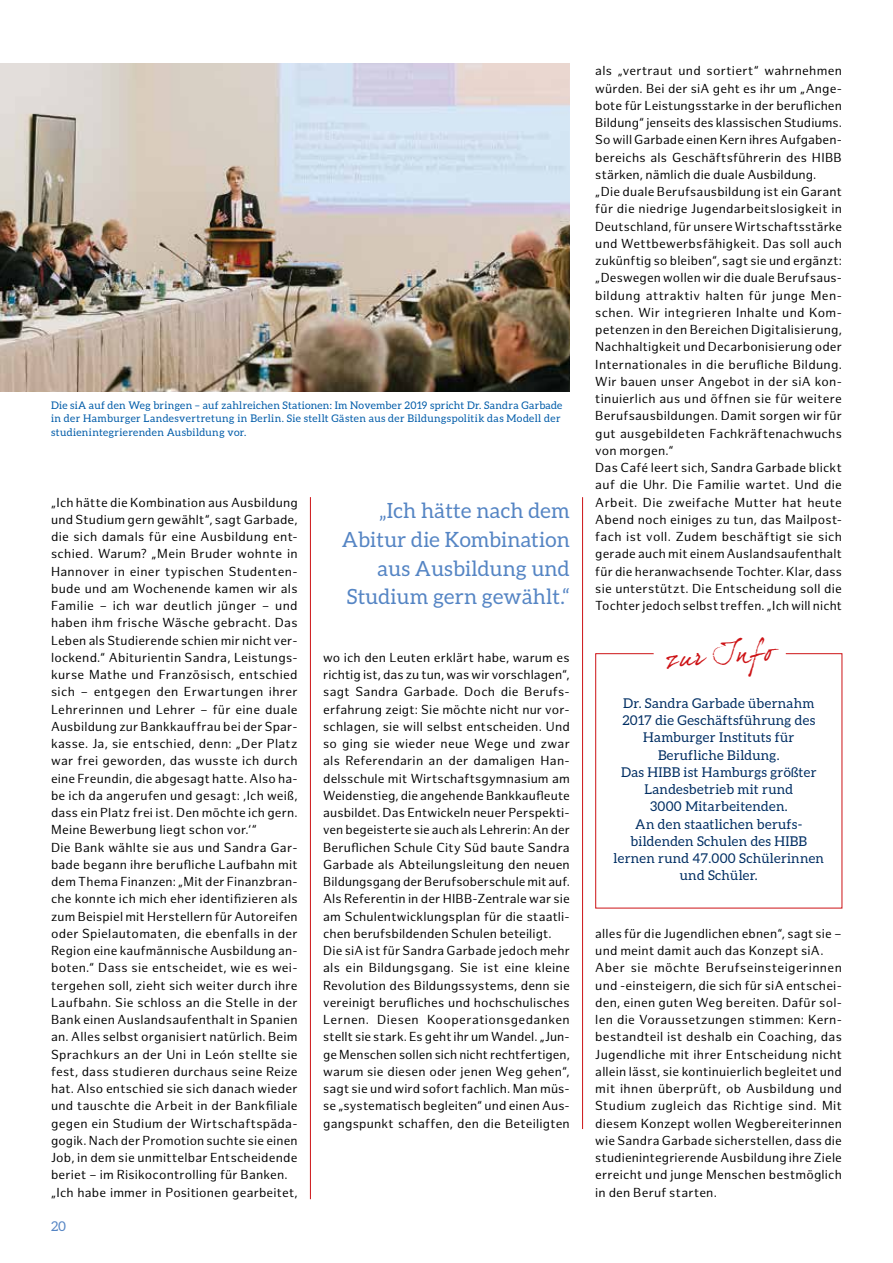
<style>
.page{position:relative;width:893px;height:1263px;background:#fff}
.page>*{position:absolute;margin:0;border:0;box-sizing:border-box;transform-origin:0 0}
.t1{font:27px "Dear Joefour";color:#cd1316}
.Zitat{font:21px/28.8px "Aleo";letter-spacing:.01em;color:#5585c4;text-align:right}
.Text_Auszeichnung{font:13.5px/17.2px "Aleo";letter-spacing:.02em;color:#002e63;text-align:center}
.t2{font:13.5px "Aleo";color:#5585c4}
.Fließtext_8_5___1__A{font:12.75px/17.2px "Hamburg Sans";letter-spacing:.015em;color:#000;text-align:justify}
.Bildunterschrift{font:10.5px/13.5px "Aleo";letter-spacing:.03em;color:#005ca9}
</style>
<div class="page">
<hr style="left:310px;top:497px;width:1px;height:702px;background:#cd1316">
<hr style="left:582px;top:497px;width:1px;height:632px;background:#cd1316">
<div style="left:595px;top:653px;width:247px;height:255px;border:1px solid #cd1316"></div>
<svg style="left:653px;top:653px;width:133px;height:2px"></svg>
<img style="left:0;top:64px;width:570px;height:328px">
<p class="Bildunterschrift" style="left:51px;top:398px;width:513px">Die siA auf den Weg bringen – auf zahlreichen Stationen: Im November 2019 spricht Dr. Sandra Garbade in der Hamburger Landesvertretung in Berlin. Sie stellt Gästen aus der Bildungspolitik das Modell der studienintegrierenden Ausbildung vor.</p>
<p class="Fließtext_8_5___1__A" style="left:51px;top:494px;width:248px">„Ich hätte die Kombination aus Ausbildung und Studium gern gewählt“, sagt Garbade, die sich damals für eine Ausbildung ent&shy;schied. Warum? „Mein Bruder wohnte in Hannover in einer typischen Studenten&shy;bude und am Wochenende kamen wir als Familie – ich war deutlich jünger – und haben ihm frische Wäsche gebracht. Das Leben als Studierende schien mir nicht ver&shy;lockend.“ Abiturientin Sandra, Leistungs&shy;kurse Mathe und Französisch, entschied sich – entgegen den Erwartungen ihrer Lehrerinnen und Lehrer – für eine duale Ausbildung zur Bankkauffrau bei der Spar&shy;kasse. Ja, sie entschied, denn: „Der Platz war frei geworden, das wusste ich durch eine Freundin, die abgesagt hatte. Also ha&shy;be ich da angerufen und gesagt: ‚Ich weiß, dass ein Platz frei ist. Den möchte ich gern.<br>Meine Bewerbung liegt schon vor.‘“</p>
<p class="Fließtext_8_5___1__A" style="left:51px;top:839px;width:248px">Die Bank wählte sie aus und Sandra Gar&shy;bade begann ihre berufliche Laufbahn mit dem Thema Finanzen: „Mit der Finanzbran&shy;che konnte ich mich eher identifizieren als zum Beispiel mit Herstellern für Autoreifen oder Spielautomaten, die ebenfalls in der Region eine kaufmännische Ausbildung an&shy;boten.“ Dass sie entscheidet, wie es wei&shy;tergehen soll, zieht sich weiter durch ihre Laufbahn. Sie schloss an die Stelle in der Bank einen Auslandsaufenthalt in Spanien an. Alles selbst organisiert natürlich. Beim Sprachkurs an der Uni in León stellte sie fest, dass studieren durchaus seine Reize hat. Also entschied sie sich danach wieder und tauschte die Arbeit in der Bankfiliale gegen ein Studium der Wirtschaftspäda&shy;gogik. Nach der Promotion suchte sie einen Job, in dem sie unmittelbar Entscheidende beriet – im Risikocontrolling für Banken.</p>
<p class="Fließtext_8_5___1__A" style="left:51px;top:1184px;width:248px">„Ich habe immer in Positionen gearbeitet,</p>
<p class="t2" style="left:51px;top:1219px;width:17px">20</p>
<p class="Zitat" style="left:379px;top:496px;width:192px">„Ich hätte nach dem</p>
<p class="Zitat" style="left:342px;top:525px;width:230px">Abitur die Kombination aus Ausbildung und</p>
<p class="Zitat" style="left:347px;top:582px;width:224px">Studium gern gewählt.“</p>
<p class="Fließtext_8_5___1__A" style="left:323px;top:649px;width:248px">wo ich den Leuten erklärt habe, warum es richtig ist, das zu tun, was wir vorschlagen“, sagt Sandra Garbade. Doch die Berufs&shy;erfahrung zeigt: Sie möchte nicht nur vor&shy;schlagen, sie will selbst entscheiden. Und so ging sie wieder neue Wege und zwar als Referendarin an der damaligen Han&shy;delsschule mit Wirtschaftsgymnasium am Weidenstieg, die angehende Bankkaufleute ausbildet. Das Entwickeln neuer Perspekti&shy;ven begeisterte sie auch als Lehrerin: An der Beruflichen Schule City Süd baute Sandra Garbade als Abteilungsleitung den neuen Bildungsgang der Berufsoberschule mit auf.<br>Als Referentin in der HIBB-Zentrale war sie am Schulentwicklungsplan für die staatli&shy;chen berufsbildenden Schulen beteiligt.</p>
<p class="Fließtext_8_5___1__A" style="left:323px;top:942px;width:248px">Die siA ist für Sandra Garbade jedoch mehr als ein Bildungsgang. Sie ist eine kleine Revolution des Bildungssystems, denn sie vereinigt berufliches und hochschulisches Lernen. Diesen Kooperationsgedanken stellt sie stark. Es geht ihr um Wandel. „Jun&shy;ge Menschen sollen sich nicht rechtfertigen, warum sie diesen oder jenen Weg gehen“, sagt sie und wird sofort fachlich. Man müs&shy;se „systematisch begleiten“ und einen Aus&shy;gangspunkt schaffen, den die Beteiligten</p>
<p class="Fließtext_8_5___1__A" style="left:595px;top:63px;width:248px">als „vertraut und sortiert“ wahrnehmen würden. Bei der siA geht es ihr um „Ange&shy;bote für Leistungsstarke in der beruflichen Bildung“ jenseits des klassischen Studiums.<br>So will Garbade einen Kern ihres Aufgaben&shy;bereichs als Geschäftsführerin des HIBB stärken, nämlich die duale Ausbildung.</p>
<p class="Fließtext_8_5___1__A" style="left:595px;top:183px;width:248px">„Die duale Berufsausbildung ist ein Garant für die niedrige Jugendarbeitslosigkeit in Deutschland, für unsere Wirtschaftsstärke und Wettbewerbsfähigkeit. Das soll auch zukünftig so bleiben“, sagt sie und ergänzt: „Deswegen wollen wir die duale Berufsaus&shy;bildung attraktiv halten für junge Men&shy;schen. Wir integrieren Inhalte und Kom&shy;petenzen in den Bereichen Digitalisierung, Nachhaltigkeit und Decarbonisierung oder Internationales in die berufliche Bildung.<br>Wir bauen unser Angebot in der siA kon&shy;tinuierlich aus und öffnen sie für weitere Berufsausbildungen. Damit sorgen wir für gut ausgebildeten Fachkräftenachwuchs von morgen.“</p>
<p class="Fließtext_8_5___1__A" style="left:595px;top:459px;width:248px">Das Café leert sich, Sandra Garbade blickt auf die Uhr. Die Familie wartet. Und die Arbeit. Die zweifache Mutter hat heute Abend noch einiges zu tun, das Mailpost&shy;fach ist voll. Zudem beschäftigt sie sich gerade auch mit einem Auslandsaufenthalt für die heranwachsende Tochter. Klar, dass sie unterstützt. Die Entscheidung soll die Tochter jedoch selbst treffen. „Ich will nicht</p>
<p class="t1" style="left:665px;top:642px;width:109px;rotate:-4deg">zur Info</p>
<p class="Text_Auszeichnung" style="left:614px;top:694px;width:212px">Dr. Sandra Garbade übernahm<br>2017 die Geschäftsführung des<br>Hamburger Instituts für<br>Berufliche Bildung.<br>Das HIBB ist Hamburgs größter<br>Landesbetrieb mit rund<br>3000 Mitarbeitenden.<br>An den staatlichen berufs&shy;bildenden Schulen des HIBB lernen rund 47.000 Schülerinnen und Schüler.</p>
<p class="Fließtext_8_5___1__A" style="left:595px;top:925px;width:248px">alles für die Jugendlichen ebnen“, sagt sie – und meint damit auch das Konzept siA.</p>
<p class="Fließtext_8_5___1__A" style="left:595px;top:960px;width:248px">Aber sie möchte Berufseinsteigerinnen und -einsteigern, die sich für siA entschei&shy;den, einen guten Weg bereiten. Dafür sol&shy;len die Voraussetzungen stimmen: Kern&shy;bestandteil ist deshalb ein Coaching, das Jugendliche mit ihrer Entscheidung nicht allein lässt, sie kontinuierlich begleitet und mit ihnen überprüft, ob Ausbildung und Studium zugleich das Richtige sind. Mit diesem Konzept wollen Wegbereiterinnen wie Sandra Garbade sicherstellen, dass die studienintegrierende Ausbildung ihre Ziele erreicht und junge Menschen bestmöglich in den Beruf starten.</p>
</div>
